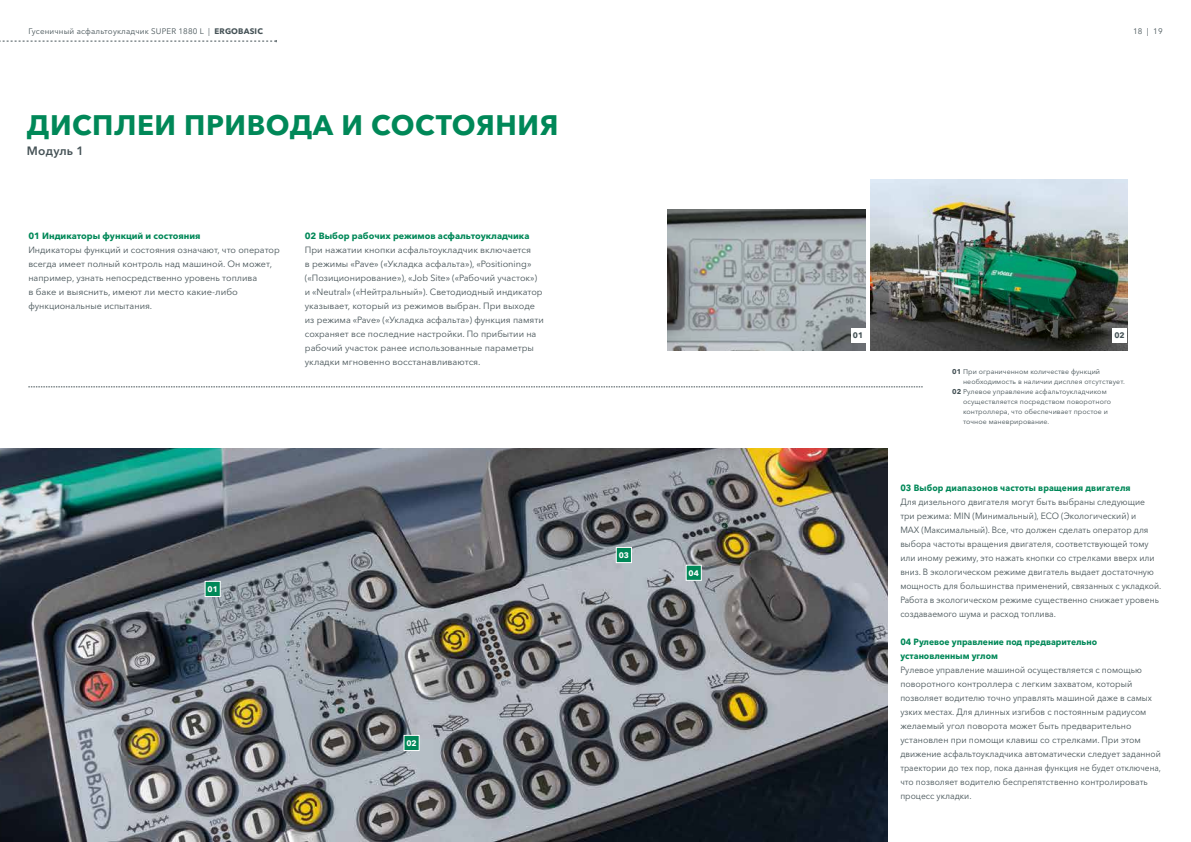
<style>
.page{position:relative;width:1191px;height:842px;background:#fff}
.page>*{position:absolute;margin:0;border:0;box-sizing:border-box;transform-origin:0 0}
.t1{font:700 28px "Avenir Next Cyr";letter-spacing:.02em;color:#008858}
.t2{font:600 12px "Avenir Next Cyr";letter-spacing:.02em;color:#455256}
.t3{font:9px/14px "Avenir Next Cyr";color:#455256;scale:.95 1}
.t4{font:9px/14px "Avenir Next Cyr";color:#455256}
.t5{font:700 9px/14px "Avenir Next Cyr";color:#008858;scale:.95 1}
.t6{font:700 9px "Avenir Next Cyr";color:#008858}
.t7{font:8px "Avenir Next Cyr";letter-spacing:.02em;color:#455256}
.t8{font:700 8px "Avenir Next Cyr";color:#fff}
.t9{font:700 8px "Avenir Next Cyr";color:#455256}
.t10{font:7px "Avenir Next Cyr";letter-spacing:.01em;color:#455256}
.s1{font-weight:700}
</style>
<div class="page">
<img style="left:667px;top:210px;width:198px;height:141px">
<img style="left:871px;top:180px;width:256px;height:171px">
<svg style="left:28px;top:387px;width:895px;height:1px"></svg>
<div style="left:851px;top:328px;width:14px;height:14px;background:#fff"></div>
<div style="left:1112px;top:328px;width:14px;height:14px;background:#fff"></div>
<img style="left:0;top:449px;width:887px;height:393px">
<svg style="left:204px;top:580px;width:17px;height:17px"></svg>
<svg style="left:403px;top:734px;width:17px;height:17px"></svg>
<svg style="left:685px;top:564px;width:17px;height:17px"></svg>
<svg style="left:615px;top:546px;width:17px;height:18px"></svg>
<svg style="left:0;top:40px;width:277px;height:2px"></svg>
<p class="t7" style="left:28px;top:27px;width:236px">Гусеничный асфальтоукладчик SUPER 1880 L | <span class="s1">ERGOBASIC</span></p>
<h1 class="t1" style="left:27px;top:108px;width:533px">ДИСПЛЕИ ПРИВОДА И СОСТОЯНИЯ</h1>
<h2 class="t2" style="left:27px;top:143px;width:59px">Модуль 1</h2>
<p class="t6" style="left:28px;top:230px;width:174px">01 Индикаторы функций и состояния</p>
<p class="t4" style="left:28px;top:243px;width:253px">Индикаторы функций и состояния означают, что оператор всегда имеет полный контроль над машиной. Он может, например, узнать непосредственно уровень топлива<br>в баке и выяснить, имеют ли место какие-либо функциональные испытания.</p>
<p class="t6" style="left:305px;top:230px;width:226px">02 Выбор рабочих режимов асфальтоукладчика</p>
<p class="t4" style="left:305px;top:243px;width:240px">При нажатии кнопки асфальтоукладчик включается<br>в режимы «Pave» («Укладка асфальта»), «Positioning» («Позиционирование»), «Job Site» («Рабочий участок») и «Neutral» («Нейтральный»). Светодиодный индикатор указывает, который из режимов выбран. При выходе из режима «Pave» («Укладка асфальта») функция памяти сохраняет все последние настройки. По прибытии на рабочий участок ранее использованные параметры укладки мгновенно восстанавливаются.</p>
<p class="t8" style="left:207px;top:584px;width:12px">01</p>
<p class="t8" style="left:406px;top:738px;width:12px">02</p>
<p class="t8" style="left:618px;top:550px;width:12px">03</p>
<p class="t8" style="left:688px;top:568px;width:12px">04</p>
<p class="t7" style="left:1133px;top:27px;width:31px">18 | 19</p>
<p class="t9" style="left:853px;top:331px;width:12px">01</p>
<p class="t9" style="left:1114px;top:331px;width:12px">02</p>
<p class="t10" style="left:952px;top:367px;width:149px"><span class="s1">01</span> При ограниченном количестве функций</p>
<p class="t10" style="left:963px;top:377px;width:163px">необходимость в наличии дисплея отсутствует.</p>
<p class="t10" style="left:952px;top:387px;width:156px"><span class="s1">02</span> Рулевое управление асфальтоукладчиком</p>
<p class="t10" style="left:963px;top:397px;width:150px">осуществляется посредством поворотного</p>
<p class="t10" style="left:963px;top:407px;width:146px">контроллера, что обеспечивает простое и</p>
<p class="t10" style="left:963px;top:417px;width:88px">точное маневрирование.</p>
<p class="t5" style="left:900px;top:481px;width:244px">03 Выбор диапазонов частоты вращения двигателя</p>
<p class="t3" style="left:900px;top:495px;width:276px">Для дизельного двигателя могут быть выбраны следующие три режима: MIN (Минимальный), ECO (Экологический) и<br>MAX (Максимальный). Все, что должен сделать оператор для выбора частоты вращения двигателя, соответствующей тому или иному режиму, это нажать кнопки со стрелками вверх или вниз. В экологическом режиме двигатель выдает достаточную мощность для большинства применений, связанных с укладкой.<br>Работа в экологическом режиме существенно снижает уровень создаваемого шума и расход топлива.</p>
<p class="t5" style="left:900px;top:635px;width:209px">04 Рулевое управление под предварительно установленным углом</p>
<p class="t3" style="left:900px;top:663px;width:276px">Рулевое управление машиной осуществляется с помощью поворотного контроллера с легким захватом, который позволяет водителю точно управлять машиной даже в самых узких местах. Для длинных изгибов с постоянным радиусом желаемый угол поворота может быть предварительно установлен при помощи клавиш со стрелками. При этом движение асфальтоукладчика автоматически следует заданной траектории до тех пор, пока данная функция не будет отключена, что позволяет водителю беспрепятственно контролировать процесс укладки.</p>
</div>
